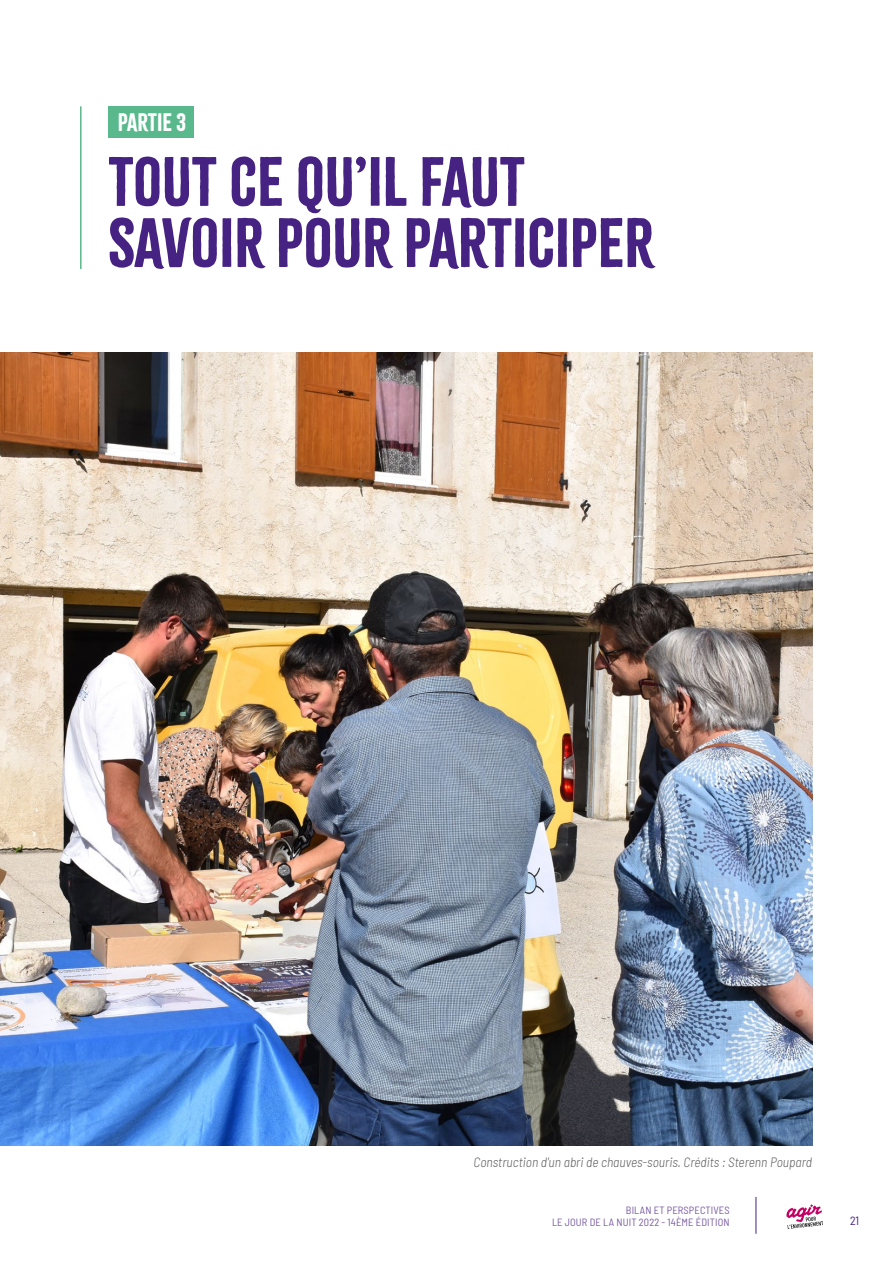
<style>
.page{position:relative;width:893px;height:1263px;background:#fff}
.page>*{position:absolute;margin:0;border:0;box-sizing:border-box;transform-origin:0 0}
.t1{font:61.2px/61.2px "Citrus Gothic Solid";color:#462282}
.t2{font:22.2px "Citrus Gothic Solid";color:#fff}
.t3{font:italic 300 semi-condensed 13.5px "Barlow";color:#626162}
.t4{font:semi-condensed 12px "Barlow";color:#462282}
.t5{font:semi-condensed 10.5px/12px "Barlow";letter-spacing:.01em;color:#785aa3;text-align:right}
</style>
<div class="page">
<svg style="left:786px;top:1204px;width:37px;height:25px"></svg>
<hr style="left:756px;top:1197px;width:1px;height:37px;background:#462282">
<hr style="left:80px;top:106px;width:2px;height:163px;background:#59b88c">
<div style="left:108px;top:106px;width:86px;height:32px;background:#59b88c"></div>
<img style="left:0;top:353px;width:812px;height:792px">
<h2 class="t2" style="left:118px;top:109px;width:70px">PARTIE 3</h2>
<h1 class="t1" style="left:108px;top:152px;width:547px">TOUT CE QU’IL FAUT<br>SAVOIR POUR PARTICIPER</h1>
<p class="t3" style="left:474px;top:1152px;width:340px">Construction d'un abri de chauves-souris. Crédits : Sterenn Poupard</p>
<p class="t5" style="left:552px;top:1203px;width:179px">BILAN ET PERSPECTIVES<br>LE JOUR DE LA NUIT 2022 - 14ÈME ÉDITION</p>
<p class="t4" style="left:850px;top:1212px;width:10px">21</p>
</div>
